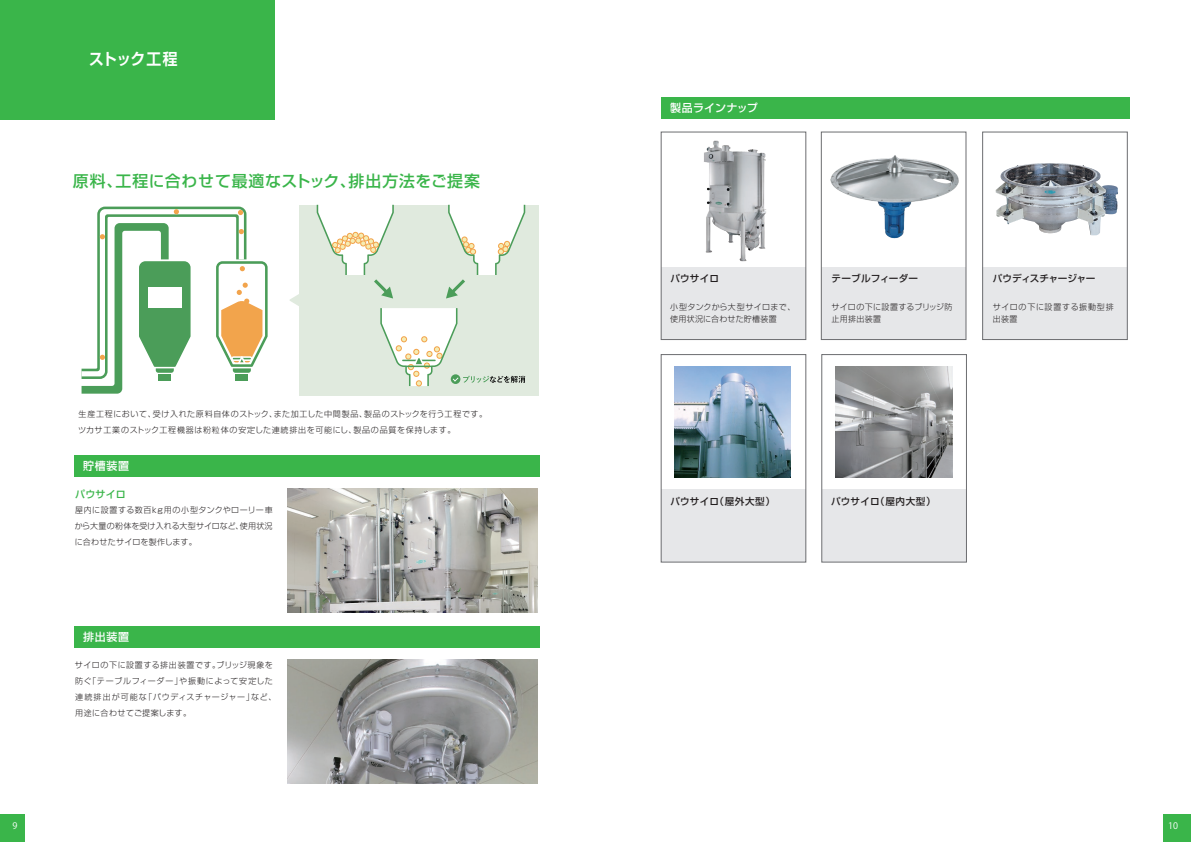
<style>
.page{position:relative;width:1191px;height:842px;background:#fff}
.page>*{position:absolute;margin:0;border:0;box-sizing:border-box;transform-origin:0 0}
.t1{font:500 15.9px "Shin Go Pr 6 N";letter-spacing:.05em;color:#3ab54a}
.t2{font:700 15.9px "Shin Go Pr 6 N De";letter-spacing:-.04em;color:#fff;scale:.93 1}
.t3{font:500 11px "Shin Go Pr 6 N";letter-spacing:.06em;color:#fff}
.t4{font:500 11px "Shin Go Pr 6 N";color:#fff}
.t5{font:500 10px "Shin Go Pr 6 N";letter-spacing:.02em;color:#3ab54a}
.t6{font:500 9.6px "Shin Go Pr 6 N";letter-spacing:.015em;color:#231f20}
.t7{font:500 9.6px "Shin Go Pr 6 N";letter-spacing:-.035em;color:#231f20}
.t8{font:9px "Koz Go Pr 6 N";color:#fff}
.t9{font:300 8px/16px "Shin Go Pr 6 N";letter-spacing:.055em;color:#231f20}
.t10{font:300 8px/16px "Shin Go Pr 6 N";letter-spacing:.08em;color:#231f20}
.t11{font:300 8px/12px "Shin Go Pr 6 N";letter-spacing:.035em;color:#231f20}
.t12{font:300 8px/12px "Shin Go Pr 6 N";letter-spacing:.085em;color:#231f20}
</style>
<div class="page">
<div style="left:661px;top:267px;width:145px;height:73px;background:#e6e7e9"></div>
<div style="left:661px;top:132px;width:145px;height:208px;border:1px solid #6c6d70"></div>
<div style="left:821px;top:267px;width:145px;height:73px;background:#e6e7e9"></div>
<div style="left:821px;top:132px;width:145px;height:208px;border:1px solid #6c6d70"></div>
<div style="left:982px;top:267px;width:145px;height:73px;background:#e6e7e9"></div>
<div style="left:982px;top:132px;width:145px;height:208px;border:1px solid #6c6d70"></div>
<div style="left:661px;top:489px;width:145px;height:73px;background:#e6e7e9"></div>
<div style="left:661px;top:354px;width:145px;height:208px;border:1px solid #6c6d70"></div>
<div style="left:0;top:0;width:274px;height:119px;background:#3ab54a"></div>
<div style="left:74px;top:455px;width:465px;height:22px;background:#3ab54a"></div>
<div style="left:661px;top:97px;width:468px;height:22px;background:#3ab54a"></div>
<div style="left:1163px;top:815px;width:28px;height:27px;background:#3ab54a"></div>
<div style="left:0;top:815px;width:25px;height:27px;background:#3ab54a"></div>
<img style="left:287px;top:488px;width:250px;height:125px">
<div style="left:74px;top:626px;width:465px;height:22px;background:#3ab54a"></div>
<img style="left:287px;top:659px;width:250px;height:125px">
<img style="left:830px;top:155px;width:129px;height:83px">
<img style="left:995px;top:163px;width:123px;height:72px">
<div style="left:821px;top:489px;width:145px;height:73px;background:#e6e7e9"></div>
<div style="left:821px;top:354px;width:145px;height:208px;border:1px solid #6c6d70"></div>
<img style="left:704px;top:140px;width:62px;height:122px">
<img style="left:674px;top:367px;width:116px;height:110px">
<img style="left:835px;top:367px;width:117px;height:111px">
<svg style="left:82px;top:207px;width:186px;height:187px"></svg>
<div style="left:158px;top:374px;width:13px;height:7px;background:#4b9d59"></div>
<div style="left:148px;top:287px;width:33px;height:21px;background:#fff"></div>
<div style="left:299px;top:205px;width:240px;height:190px;background:#e0eade"></div>
<svg style="left:289px;top:294px;width:10px;height:12px"></svg>
<svg style="left:317px;top:205px;width:77px;height:93px"></svg>
<svg style="left:446px;top:205px;width:79px;height:93px"></svg>
<svg style="left:380px;top:308px;width:145px;height:78px"></svg>
<h1 class="t2" style="left:89px;top:46px;width:97px">ストック工程</h1>
<h1 class="t1" style="left:73px;top:168px;width:408px">原料、工程に合わせて最適なストック、排出方法をご提案</h1>
<p class="t10" style="left:78px;top:406px;width:410px">生産工程において、受け入れた原料自体のストック、また加工した中間製品、製品のストックを行う工程です。ツカサ工業のストック工程機器は粉粒体の安定した連続排出を可能にし、製品の品質を保持します。</p>
<h2 class="t3" style="left:83px;top:457px;width:47px">貯槽装置</h2>
<p class="t5" style="left:75px;top:486px;width:52px">パウサイロ</p>
<p class="t9" style="left:75px;top:501px;width:199px;text-align:justify">屋内に設置する数百kg用の小型タンクやローリー車から大量の粉体を受け入れる大型サイロなど、使用状況に合わせたサイロを製作します。</p>
<h2 class="t3" style="left:83px;top:628px;width:47px">排出装置</h2>
<p class="t9" style="left:75px;top:656px;width:203px">サイロの下に設置する排出装置です。ブリッジ現象を防ぐ「テーブルフィーダー」や振動によって安定した連続排出が可能な「パウディスチャージャー」など、用途に合わせてご提案します。</p>
<h2 class="t4" style="left:670px;top:99px;width:89px">製品ラインナップ</h2>
<p class="t6" style="left:670px;top:271px;width:50px">パウサイロ</p>
<p class="t11" style="left:670px;top:300px;width:127px">小型タンクから大型サイロまで、使用状況に合わせた貯槽装置</p>
<p class="t6" style="left:831px;top:271px;width:88px">テーブルフィーダー</p>
<p class="t9" style="left:831px;top:300px;width:123px;line-height:12px">サイロの下に設置するブリッジ防止用排出装置</p>
<p class="t7" style="left:993px;top:271px;width:104px">パウディスチャージャー</p>
<p class="t12" style="left:992px;top:300px;width:123px">サイロの下に設置する振動型排出装置</p>
<p class="t6" style="left:670px;top:494px;width:106px">パウサイロ（屋外大型）</p>
<p class="t6" style="left:831px;top:494px;width:106px">パウサイロ（屋内大型）</p>
<p class="t8" style="left:13px;top:820px;width:6px">9</p>
<p class="t8" style="left:1168px;top:820px;width:11px">10</p>
</div>
